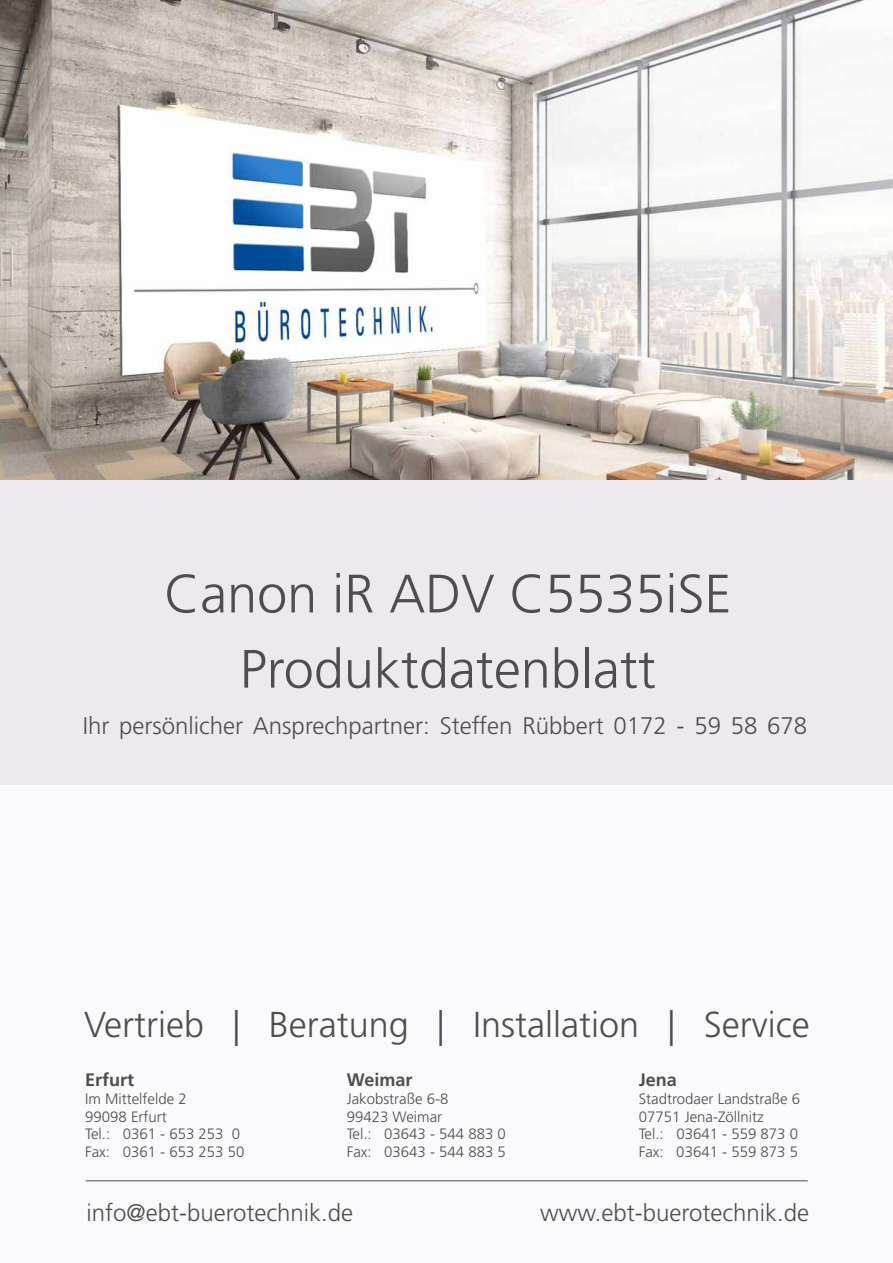
<style>
.page{position:relative;width:893px;height:1263px;background:#fff}
.page>*{position:absolute;margin:0;border:0;box-sizing:border-box;transform-origin:0 0}
.t1{font:300 54px/75.3px "Frutiger";color:#4f4d4d;text-align:center}
.t2{font:300 36px "Frutiger";color:#4f4d4d}
.t3{font:300 24px "Frutiger";color:#4f4d4d}
.t4{font:700 18px "Frutiger";color:#4f4d4d}
.t5{font:300 15px/17.4px "Frutiger";color:#4f4d4d}
</style>
<div class="page">
<div style="left:0;top:765px;width:893px;height:498px;background:#faf9fc"></div>
<img style="left:0;top:0;width:893px;height:479px">
<div style="left:0;top:479px;width:893px;height:305px;background:#eceaef"></div>
<hr style="left:86px;top:1180px;width:722px;height:1px;background:#4f4d4d">
<h1 class="t1" style="left:164px;top:557px;width:569px">Canon iR ADV C5535iSE<br>Produktdatenblatt</h1>
<h3 class="t3" style="left:83px;top:712px;width:726px">Ihr persönlicher Ansprechpartner: Steffen Rübbert 0172 - 59 58 678</h3>
<h2 class="t2" style="left:84px;top:1004px;width:727px">Vertrieb | Beratung | Installation | Service</h2>
<p class="t4" style="left:347px;top:1069px;width:67px">Weimar</p>
<p class="t5" style="left:347px;top:1091px;width:161px">Jakobstraße 6-8<br>99423 Weimar<br>Tel.: 03643 - 544 883 0<br>Fax: 03643 - 544 883 5</p>
<p class="t4" style="left:85px;top:1069px;width:51px">Erfurt</p>
<p class="t5" style="left:85px;top:1091px;width:161px">Im Mittelfelde 2<br>99098 Erfurt<br>Tel.: 0361 - 653 253 0<br>Fax: 0361 - 653 253 50</p>
<p class="t4" style="left:639px;top:1069px;width:40px">Jena</p>
<p class="t5" style="left:639px;top:1091px;width:163px">Stadtrodaer Landstraße 6<br>07751 Jena-Zöllnitz<br>Tel.: 03641 - 559 873 0<br>Fax: 03641 - 559 873 5</p>
<h3 class="t3" style="left:86px;top:1199px;width:268px">info@ebt-buerotechnik.de</h3>
<h3 class="t3" style="left:540px;top:1199px;width:270px">www.ebt-buerotechnik.de</h3>
</div>
